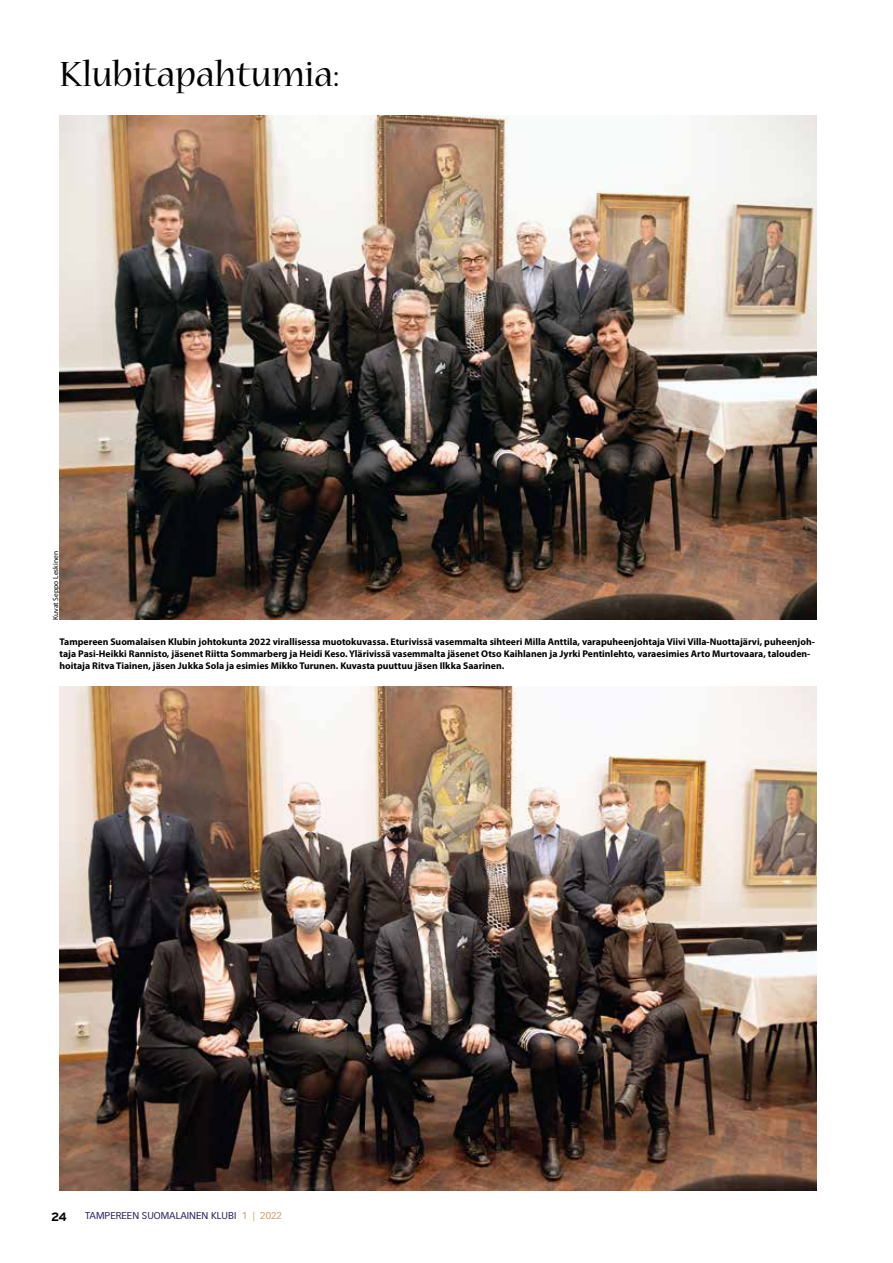
<style>
.page{position:relative;width:893px;height:1263px;background:#fff}
.page>*{position:absolute;margin:0;border:0;box-sizing:border-box;transform-origin:0 0}
.t1{font:39px "Nueva Std";color:#000}
.t2{font:700 12px "Interstate";color:#000}
.t3{font:700 9.75px/11.7px "Myriad Pro";color:#000}
.t4{font:9.75px "Vectora LT Std";color:#29235c}
.t5{font:7.5px "Myriad Pro";color:#000}
.s1{color:#ca9e67}
</style>
<div class="page">
<img style="left:60px;top:116px;width:756px;height:504px">
<img style="left:60px;top:687px;width:756px;height:504px">
<h1 class="t1" style="left:60px;top:56px;width:281px">Klubitapahtumia:</h1>
<p class="t5" style="left:51px;top:620px;width:70px;rotate:-90deg">Kuvat Seppo Leskinen</p>
<p class="t3" style="left:60px;top:636px;width:757px">Tampereen Suomalaisen Klubin johtokunta 2022 virallisessa muotokuvassa. Eturivissä vasemmalta sihteeri Milla Anttila, varapuheenjohtaja Viivi Villa-Nuottajärvi, puheenjoh&shy;taja Pasi-Heikki Rannisto, jäsenet Riitta Sommarberg ja Heidi Keso. Ylärivissä vasemmalta jäsenet Otso Kaihlanen ja Jyrki Pentinlehto, varaesimies Arto Murtovaara, talouden&shy;hoitaja Ritva Tiainen, jäsen Jukka Sola ja esimies Mikko Turunen. Kuvasta puuttuu jäsen Ilkka Saarinen.</p>
<p class="t2" style="left:51px;top:1210px;width:17px">24</p>
<p class="t4" style="left:85px;top:1210px;width:198px">TAMPEREEN SUOMALAINEN KLUBI <span class="s1">1 | 2022</span></p>
</div>
